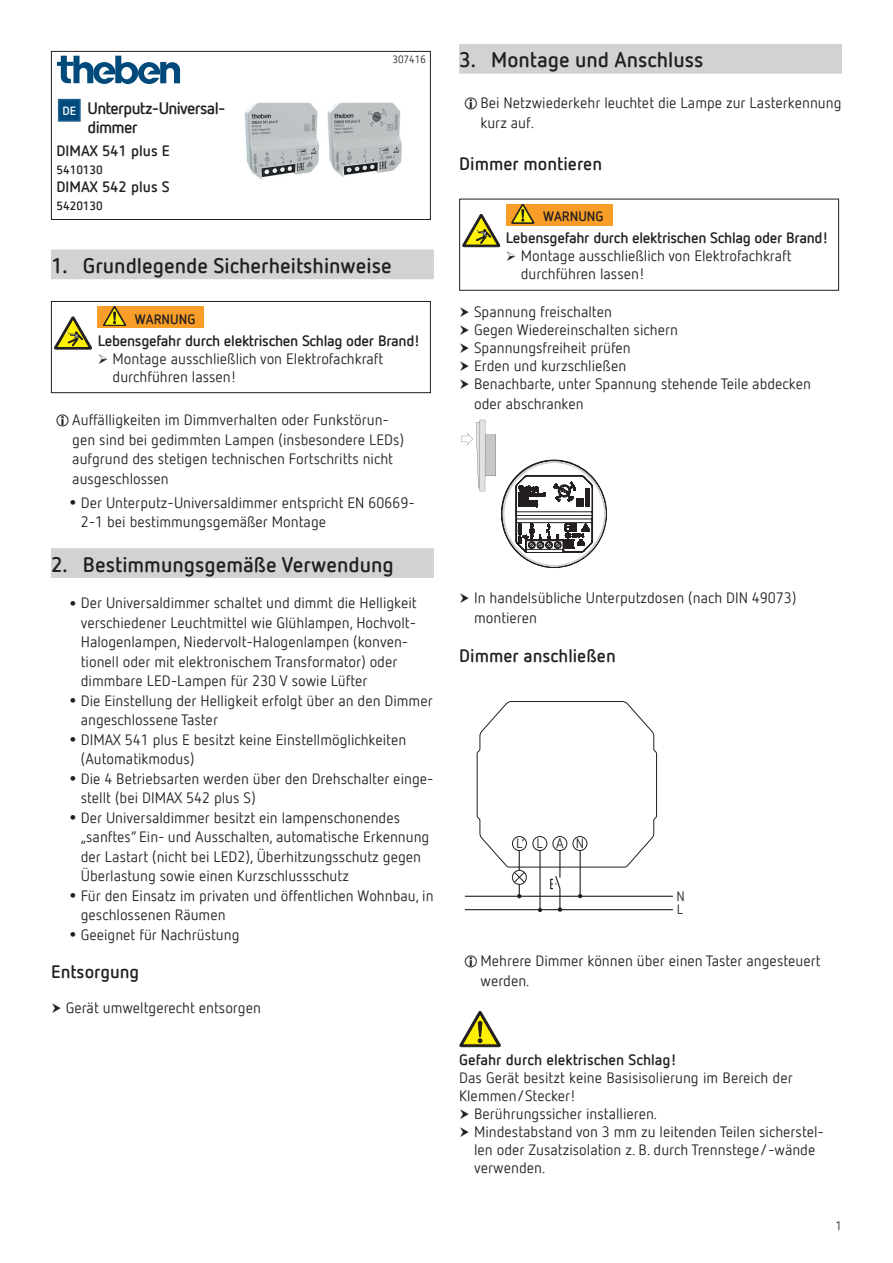
<style>
.page{position:relative;width:893px;height:1263px;background:#fff}
.page>*{position:absolute;margin:0;border:0;box-sizing:border-box;transform-origin:0 0}
.t1{font:700 21px "Netto Offc Pro";color:#231f20}
.p_heading_level02{font:700 18px "Netto Offc Pro";color:#231f20}
.p_body_name{font:700 16.5px/19.5px "Netto Offc Pro";letter-spacing:-.04em;color:#231f20}
.t2{font:15px/19.5px "Netto Offc Pro";color:#231f20}
.Gefahrenquelle{font:700 15px "Netto Offc Pro";letter-spacing:-.02em;color:#231f20}
.Gefahrenquelle-2{font:700 15px "Netto Offc Pro";color:#231f20}
.p_body_product{font:700 15px "Netto Offc Pro";color:#231f20}
.p_body_productNr{font:700 15px "Netto Offc Pro";color:#231f20}
.t3{font:700 13.5px "Netto Offc Pro";color:#231f20}
.t4{font:13.5px/13.5px "Netto Offc Pro";color:#231f20}
.p_body_productNr-2{font:700 12px "Netto Offc Pro";color:#231f20}
.p_body_language{font:700 12px "Netto Offc Pro";color:#fff}
.t5{font:12px "Netto Offc Pro";color:#231f20}
.t6{font:10.5px "Netto Offc Pro";color:#231f20}
.s1{font-size:27px}
</style>
<div class="page">
<div style="left:51px;top:251px;width:383px;height:28px;background:#d1d2d4"></div>
<div style="left:51px;top:249px;width:383px;height:29px;background:#d1d2d4"></div>
<div style="left:51px;top:549px;width:383px;height:29px;background:#d1d2d4"></div>
<div style="left:51px;top:548px;width:383px;height:29px;background:#d1d2d4"></div>
<div style="left:51px;top:51px;width:380px;height:169px;border:1px solid #231f20"></div>
<div style="left:59px;top:100px;width:21px;height:21px;background:#004a7b"></div>
<div style="left:58px;top:99px;width:23px;height:23px;border:2px solid #1d6190"></div>
<svg style="left:57px;top:56px;width:123px;height:28px"></svg>
<img style="left:244px;top:102px;width:76px;height:78px">
<img style="left:327px;top:102px;width:75px;height:75px">
<div style="left:51px;top:301px;width:380px;height:92px;border:1px solid #231f20"></div>
<svg style="left:54px;top:317px;width:38px;height:32px"></svg>
<div style="left:98px;top:306px;width:106px;height:22px;background:#f89d27"></div>
<svg style="left:103px;top:306px;width:23px;height:20px"></svg>
<div style="left:459px;top:45px;width:383px;height:29px;background:#d1d2d4"></div>
<div style="left:459px;top:44px;width:383px;height:28px;background:#d1d2d4"></div>
<div style="left:459px;top:199px;width:380px;height:92px;border:1px solid #231f20"></div>
<svg style="left:462px;top:214px;width:38px;height:33px"></svg>
<div style="left:506px;top:204px;width:106px;height:21px;background:#f89d27"></div>
<svg style="left:512px;top:204px;width:22px;height:19px"></svg>
<svg style="left:461px;top:420px;width:146px;height:148px"></svg>
<hr style="left:465px;top:909px;width:208px;height:1px;background:#231f20">
<hr style="left:465px;top:896px;width:208px;height:1px;background:#231f20">
<svg style="left:477px;top:701px;width:180px;height:211px"></svg>
<svg style="left:459px;top:1011px;width:42px;height:36px"></svg>
<p class="p_body_language" style="left:62px;top:103px;width:15px">DE</p>
<p class="p_body_name" style="left:88px;top:97px;width:140px">Unterputz-Universal&shy;dimmer</p>
<p class="p_body_product" style="left:56px;top:140px;width:115px">DIMAX 541 plus E</p>
<p class="p_body_productNr-2" style="left:56px;top:161px;width:48px">5410130</p>
<p class="p_body_productNr" style="left:56px;top:176px;width:115px">DIMAX 542 plus S</p>
<p class="p_body_productNr-2" style="left:56px;top:197px;width:48px">5420130</p>
<p class="t6" style="left:392px;top:53px;width:35px">307416</p>
<p class="t1" style="left:51px;top:251px;width:342px">1. Grundlegende Sicherheitshinweise</p>
<p class="t3" style="left:135px;top:310px;width:62px">WARNUNG</p>
<p class="Gefahrenquelle" style="left:98px;top:330px;width:324px">Lebensgefahr durch elektrischen Schlag oder Brand!</p>
<p class="t2" style="left:113px;top:349px;width:272px;line-height:18px">Montage ausschließlich von Elektrofachkraft durchführen lassen!</p>
<p class="t2" style="left:72px;top:410px;width:333px">Auffälligkeiten im Dimmverhalten oder Funkstörun&shy;gen sind bei gedimmten Lampen (insbesondere LEDs) aufgrund des stetigen technischen Fortschritts nicht ausgeschlossen</p>
<p class="t2" style="left:81px;top:492px;width:336px;text-indent:-15px"><span class="s1">•</span>Der Unterputz-Universaldimmer entspricht EN 60669-<br>2-1 bei bestimmungsgemäßer Montage</p>
<p class="t1" style="left:51px;top:550px;width:344px">2. Bestimmungsgemäße Verwendung</p>
<p class="t2" style="left:81px;top:593px;width:337px;text-indent:-15px"><span class="s1">•</span>Der Universaldimmer schaltet und dimmt die Helligkeit verschiedener Leuchtmittel wie Glühlampen, Hochvolt-Halogenlampen, Niedervolt-Halogenlampen (konven&shy;tionell oder mit elektronischem Transformator) oder dimmbare LED-Lampen für 230 V sowie Lüfter</p>
<p class="t2" style="left:81px;top:690px;width:353px;text-indent:-15px"><span class="s1">•</span>Die Einstellung der Helligkeit erfolgt über an den Dimmer angeschlossene Taster</p>
<p class="t2" style="left:81px;top:729px;width:327px;text-indent:-15px"><span class="s1">•</span>DIMAX 541 plus E besitzt keine Einstellmöglichkeiten (Automatikmodus)</p>
<p class="t2" style="left:81px;top:768px;width:354px;text-indent:-15px"><span class="s1">•</span>Die 4 Betriebsarten werden über den Drehschalter einge&shy;stellt (bei DIMAX 542 plus S)</p>
<p class="t2" style="left:81px;top:807px;width:350px;text-indent:-15px"><span class="s1">•</span>Der Universaldimmer besitzt ein lampenschonendes „sanftes“ Ein- und Ausschalten, automatische Erkennung der Lastart (nicht bei LED2), Überhitzungsschutz gegen Überlastung sowie einen Kurzschlussschutz</p>
<p class="t2" style="left:81px;top:885px;width:354px;text-indent:-15px"><span class="s1">•</span>Für den Einsatz im privaten und öffentlichen Wohnbau, in geschlossenen Räumen</p>
<p class="t2" style="left:66px;top:924px;width:175px"><span class="s1">•</span>Geeignet für Nachrüstung</p>
<p class="p_heading_level02" style="left:51px;top:960px;width:90px">Entsorgung</p>
<p class="t2" style="left:66px;top:998px;width:197px">Gerät umweltgerecht entsorgen</p>
<p class="t1" style="left:459px;top:46px;width:246px">3. Montage und Anschluss</p>
<p class="t2" style="left:480px;top:93px;width:362px">Bei Netzwiederkehr leuchtet die Lampe zur Lasterkennung kurz auf.</p>
<p class="p_heading_level02" style="left:459px;top:152px;width:144px">Dimmer montieren</p>
<p class="t3" style="left:543px;top:208px;width:62px">WARNUNG</p>
<p class="Gefahrenquelle" style="left:506px;top:228px;width:324px">Lebensgefahr durch elektrischen Schlag oder Brand!</p>
<p class="t2" style="left:521px;top:246px;width:272px;line-height:18px">Montage ausschließlich von Elektrofachkraft durchführen lassen!</p>
<p class="t2" style="left:474px;top:302px;width:139px">Spannung freischalten</p>
<p class="t2" style="left:474px;top:320px;width:205px">Gegen Wiedereinschalten sichern</p>
<p class="t2" style="left:474px;top:338px;width:158px">Spannungsfreiheit prüfen</p>
<p class="t2" style="left:474px;top:356px;width:154px">Erden und kurzschließen</p>
<p class="t2" style="left:474px;top:374px;width:338px">Benachbarte, unter Spannung stehende Teile abdecken oder abschranken</p>
<p class="t2" style="left:474px;top:588px;width:324px">In handelsübliche Unterputzdosen (nach DIN 49073) montieren</p>
<p class="p_heading_level02" style="left:459px;top:643px;width:158px">Dimmer anschließen</p>
<p class="t4" style="left:516px;top:836px;width:70px">L‘LAN</p>
<p class="t4" style="left:676px;top:889px;width:10px">N<br>L</p>
<p class="t2" style="left:480px;top:951px;width:342px">Mehrere Dimmer können über einen Taster angesteuert werden.</p>
<p class="Gefahrenquelle-2" style="left:459px;top:1050px;width:219px">Gefahr durch elektrischen Schlag!</p>
<p class="t2" style="left:459px;top:1068px;width:335px;line-height:18px">Das Gerät besitzt keine Basisisolierung im Bereich der<br>Klemmen/Stecker!</p>
<p class="t2" style="left:474px;top:1104px;width:185px">Berührungssicher installieren.</p>
<p class="t2" style="left:474px;top:1122px;width:351px;line-height:18px">Mindestabstand von 3 mm zu leitenden Teilen sicherstel&shy;len oder Zusatzisolation z. B. durch Trennstege/-wände verwenden.</p>
<p class="t5" style="left:836px;top:1218px;width:8px">1</p>
</div>
